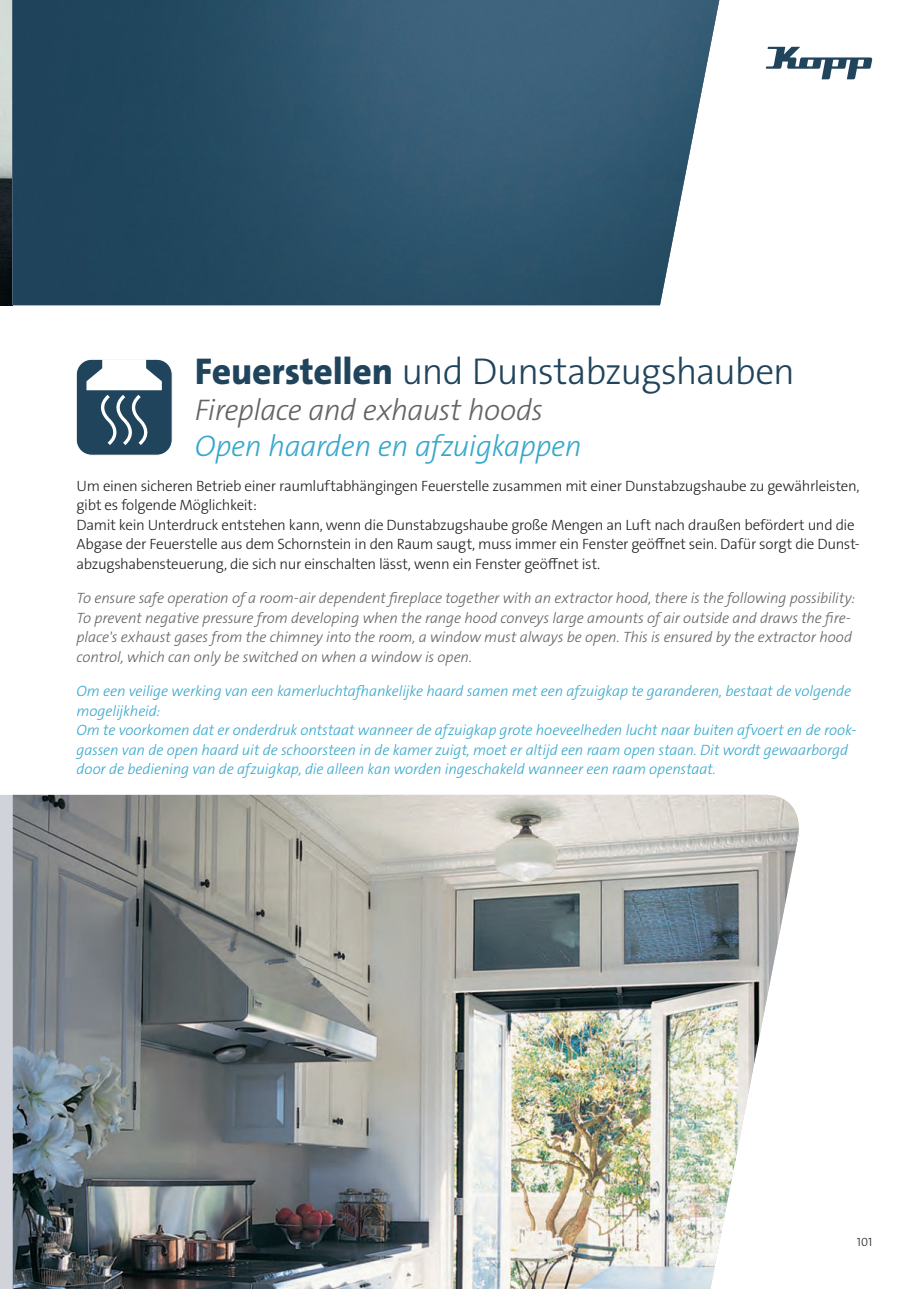
<style>
.page{position:relative;width:919px;height:1289px;background:#fff}
.page>*{position:absolute;margin:0;border:0;box-sizing:border-box;transform-origin:0 0}
.t1{font:37.5px "The Sans LP3 Lig";letter-spacing:-.03em;color:#1f445c}
.t2{font:30px "The Sans LP3 Lig IT";letter-spacing:-.02em;color:#36a7cc}
.t3{font:30px "The Sans LP3 Lig IT";letter-spacing:-.02em;color:#636366}
.t4{font:15px/19.5px "The Sans LP3 Lig";letter-spacing:-.02em;color:#231f20}
.t5{font:15px/19.5px "The Sans LP3 Lig IT";letter-spacing:-.01em;color:#36a7cc}
.t6{font:15px/19.5px "The Sans LP3 Lig IT";letter-spacing:-.01em;color:#636366}
.t7{font:12px "The Sans LP3 Lig";color:#231f20}
.s1{font-family:"The Sans LP8 Ex Bld"}
</style>
<div class="page">
<img style="left:13px;top:794px;width:786px;height:494px">
<div style="left:76px;top:359px;width:96px;height:96px;background:#1f445c;border-radius:15px"></div>
<svg style="left:86px;top:361px;width:76px;height:84px"></svg>
<div style="left:76px;top:359px;width:97px;height:97px;border:1px solid #fff;border-radius:15px"></div>
<svg style="left:13px;top:0;width:707px;height:305px;background:#345970"></svg>
<svg style="left:765px;top:47px;width:107px;height:32px"></svg>
<h1 class="t1" style="left:195px;top:353px;width:601px"><span class="s1">Feuerstellen</span> und Dunstabzugshauben</h1>
<h2 class="t3" style="left:195px;top:395px;width:349px">Fireplace and exhaust hoods</h2>
<h2 class="t2" style="left:195px;top:431px;width:388px">Open haarden en afzuigkappen</h2>
<p class="t4" style="left:77px;top:476px;width:784px">Um einen sicheren Betrieb einer raumluftabhängingen Feuerstelle zusammen mit einer Dunstabzugshaube zu gewährleisten, gibt es folgende Möglichkeit:<br>Damit kein Unterdruck entstehen kann, wenn die Dunstabzugshaube große Mengen an Luft nach draußen befördert und die Abgase der Feuerstelle aus dem Schornstein in den Raum saugt, muss immer ein Fenster geöffnet sein. Dafür sorgt die Dunst&shy;abzugshabensteuerung, die sich nur einschalten lässt, wenn ein Fenster geöffnet ist.</p>
<p class="t6" style="left:77px;top:589px;width:780px">To ensure safe operation of a room-air dependent fireplace together with an extractor hood, there is the following possibility:<br>To prevent negative pressure from developing when the range hood conveys large amounts of air outside and draws the fire&shy;place's exhaust gases from the chimney into the room, a window must always be open. This is ensured by the extractor hood control, which can only be switched on when a window is open.</p>
<p class="t5" style="left:77px;top:682px;width:781px">Om een veilige werking van een kamerluchtafhankelijke haard samen met een afzuigkap te garanderen, bestaat de volgende mogelijkheid:<br>Om te voorkomen dat er onderdruk ontstaat wanneer de afzuigkap grote hoeveelheden lucht naar buiten afvoert en de rook&shy;gassen van de open haard uit de schoorsteen in de kamer zuigt, moet er altijd een raam open staan. Dit wordt gewaarborgd door de bediening van de afzuigkap, die alleen kan worden ingeschakeld wanneer een raam openstaat.</p>
<p class="t7" style="left:856px;top:1236px;width:17px">101</p>
</div>
